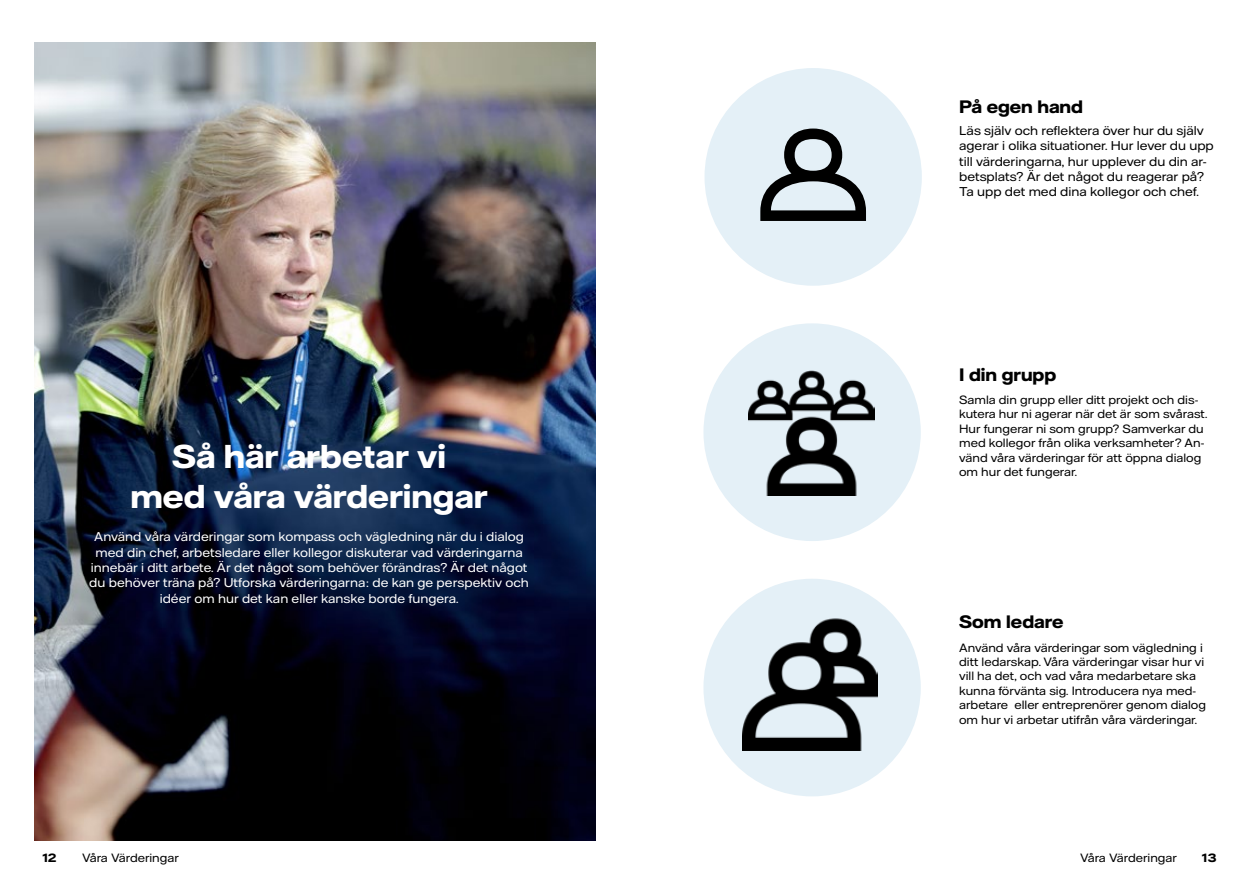
<style>
.page{position:relative;width:1259px;height:893px;background:#fff}
.page>*{position:absolute;margin:0;border:0;box-sizing:border-box;transform-origin:0 0}
.t1{font:700 33px/39.6px "Vattenfall Hall";color:#fff;text-align:center}
.t2{font:700 18px "Vattenfall Hall";color:#000}
.t3{font:12.75px/15.3px "Vattenfall Hall";color:#fff;text-align:center}
.t4{font:12.75px/15.3px "Vattenfall Hall";color:#000}
.t5{font:12px/14.4px "Vattenfall Hall";color:#000}
.t6{font:700 12px "Vattenfall Hall";color:#000}
</style>
<div class="page">
<img style="left:34px;top:43px;width:561px;height:797px">
<div style="left:703px;top:323px;width:218px;height:218px;background:#e4f0f7;border-radius:50%"></div>
<div style="left:703px;top:579px;width:218px;height:217px;background:#e4f0f7;border-radius:50%"></div>
<div style="left:704px;top:68px;width:218px;height:218px;background:#e4f0f7;border-radius:50%"></div>
<svg style="left:760px;top:129px;width:106px;height:92px"></svg>
<img style="left:748px;top:370px;width:126px;height:125px">
<img style="left:743px;top:618px;width:134px;height:132px">
<h2 class="t2" style="left:959px;top:96px;width:125px">På egen hand</h2>
<p class="t4" style="left:959px;top:123px;width:256px">Läs själv och reflektera över hur du själv agerar i olika situationer. Hur lever du upp till värderingarna, hur upplever du din ar&shy;betsplats? Är det något du reagerar på?<br>Ta upp det med dina kollegor och chef.</p>
<h1 class="t1" style="left:130px;top:436px;width:359px">Så här arbetar vi med våra värderingar</h1>
<p class="t3" style="left:89px;top:529px;width:441px">Använd våra värderingar som kompass och vägledning när du i dialog med din chef, arbetsledare eller kollegor diskuterar vad värderingarna innebär i ditt arbete. Är det något som behöver förändras? Är det något du behöver träna på? Utforska värderingarna: de kan ge perspektiv och idéer om hur det kan eller kanske borde fungera.</p>
<h2 class="t2" style="left:959px;top:364px;width:99px">I din grupp</h2>
<p class="t5" style="left:959px;top:392px;width:250px">Samla din grupp eller ditt projekt och dis&shy;kutera hur ni agerar när det är som svårast.<br>Hur fungerar ni som grupp? Samverkar du med kollegor från olika verksamheter? An&shy;vänd våra värderingar för att öppna dialog om hur det fungerar.</p>
<h2 class="t2" style="left:959px;top:610px;width:106px">Som ledare</h2>
<p class="t5" style="left:959px;top:640px;width:248px">Använd våra värderingar som vägledning i ditt ledarskap. Våra värderingar visar hur vi vill ha det, och vad våra medarbetare ska kunna förvänta sig. Introducera nya med&shy;arbetare eller entreprenörer genom dialog om hur vi arbetar utifrån våra värderingar.</p>
<p class="t6" style="left:43px;top:851px;width:15px">12</p>
<p class="t5" style="left:82px;top:851px;width:98px">Våra Värderingar</p>
<p class="t5" style="left:1080px;top:851px;width:98px">Våra Värderingar</p>
<p class="t6" style="left:1202px;top:851px;width:16px">13</p>
</div>
